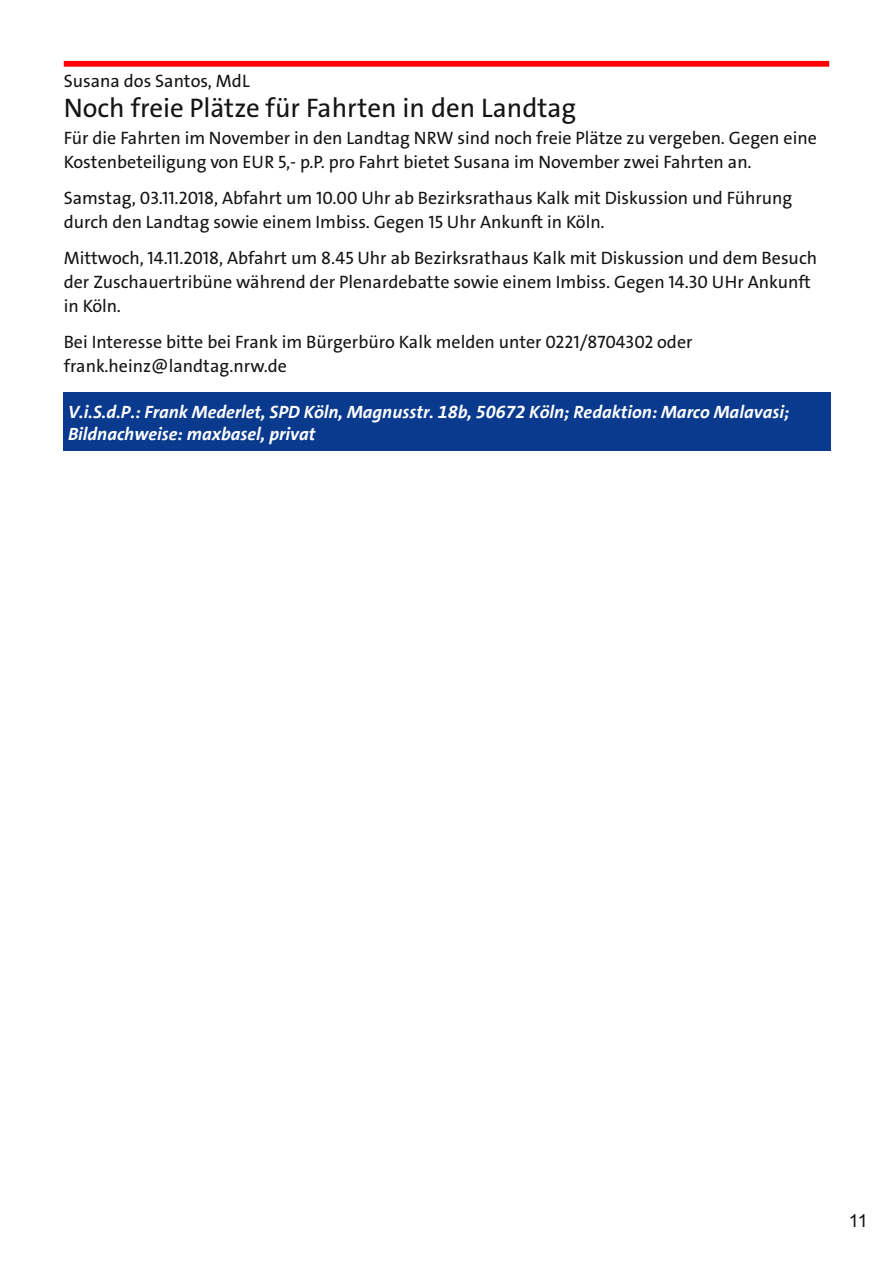
<style>
.page{position:relative;width:893px;height:1263px;background:#fff}
.page>*{position:absolute;margin:0;border:0;box-sizing:border-box;transform-origin:0 0}
.t1{font:27px "The Sans LP5 Plain";color:#161413}
.t2{font:18px/24px "The Sans LP5 Plain";color:#161413}
.t3{font:italic 700 18px/22.5px "SPD The Sans";color:#fff}
.t4{font:18px "Arial";color:#161413}
</style>
<div class="page">
<div style="left:64px;top:393px;width:767px;height:58px;background:#0a3a8d"></div>
<div style="left:64px;top:61px;width:765px;height:6px;background:#f00"></div>
<p class="t2" style="left:64px;top:69px;width:187px">Susana dos Santos, MdL</p>
<h1 class="t1" style="left:64px;top:91px;width:514px">Noch freie Plätze für Fahrten in den Landtag</h1>
<p class="t2" style="left:64px;top:126px;width:754px">Für die Fahrten im November in den Landtag NRW sind noch freie Plätze zu vergeben. Gegen eine<br>Kostenbeteiligung von EUR 5,- p.P. pro Fahrt bietet Susana im November zwei Fahrten an.</p>
<p class="t2" style="left:64px;top:186px;width:730px">Samstag, 03.11.2018, Abfahrt um 10.00 Uhr ab Bezirksrathaus Kalk mit Diskussion und Führung durch den Landtag sowie einem Imbiss. Gegen 15 Uhr Ankunft in Köln.</p>
<p class="t2" style="left:64px;top:246px;width:755px">Mittwoch, 14.11.2018, Abfahrt um 8.45 Uhr ab Bezirksrathaus Kalk mit Diskussion und dem Besuch der Zuschauertribüne während der Plenardebatte sowie einem Imbiss. Gegen 14.30 UHr Ankunft in Köln.</p>
<p class="t2" style="left:64px;top:330px;width:630px">Bei Interesse bitte bei Frank im Bürgerbüro Kalk melden unter 0221/8704302 oder frank.heinz@landtag.nrw.de</p>
<p class="t3" style="left:68px;top:401px;width:723px">V.i.S.d.P.: Frank Mederlet, SPD Köln, Magnusstr. 18b, 50672 Köln; Redaktion: Marco Malavasi;<br>Bildnachweise: maxbasel, privat</p>
<p class="t4" style="left:849px;top:1210px;width:20px">11</p>
</div>
